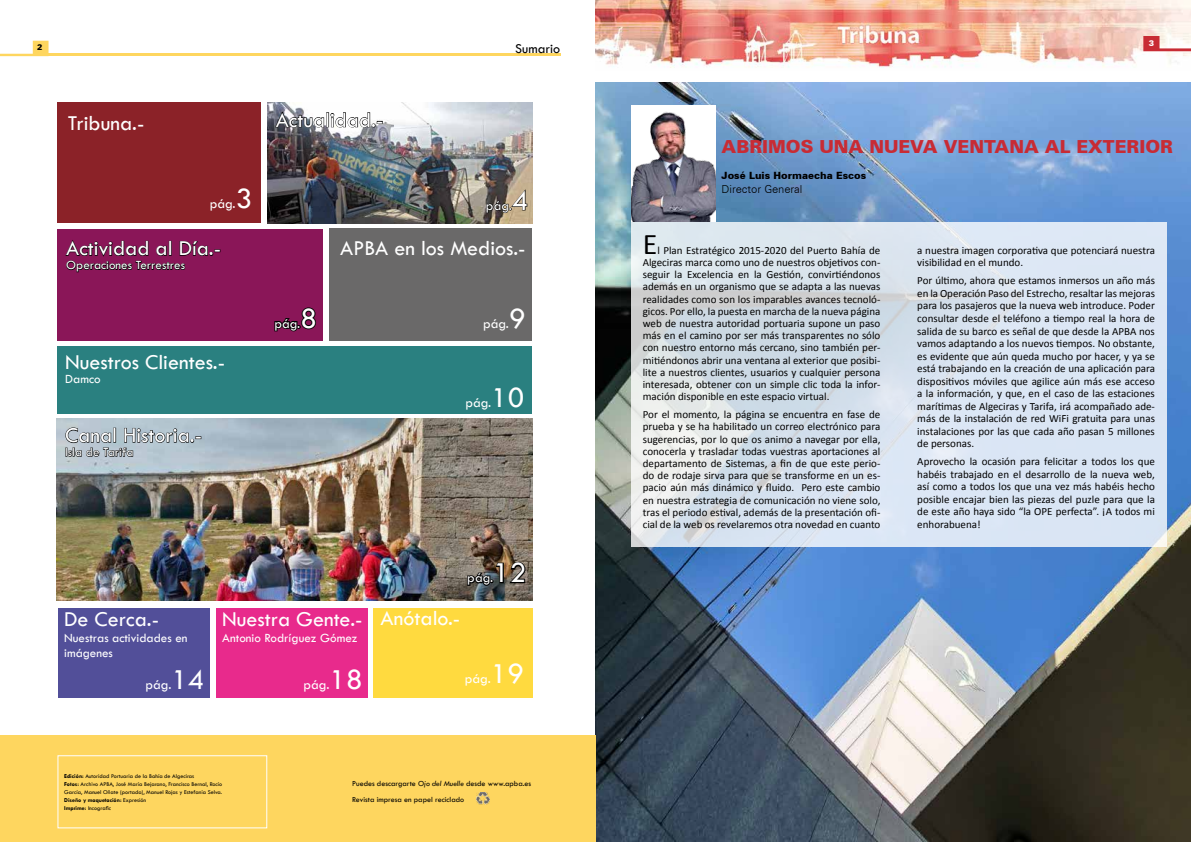
<style>
.page{position:relative;width:1191px;height:842px;background:#fff}
.page>*{position:absolute;margin:0;border:0;box-sizing:border-box;transform-origin:0 0}
.t1{font:30px "Calibri";color:#000}
.t2{font:22px "Tw Cen";color:#fff}
.t3{font:900 18px "Zurich BT";color:#c82b34}
.t4{font:14px "Tw Cen";color:#fff}
.t5{font:14px "Tw Cen";color:#000}
.t6{font:13px/15.5px "Tw Cen";color:#fff}
.t7{font:11px/12.2px "Calibri";color:#000;text-align:justify}
.t8{font:300 11px "Zurich BT";color:#000}
.t9{font:900 10px "Zurich BT";color:#000}
.t10{font:8px/16px "Tw Cen";color:#000}
.t11{font:900 8px "Zurich BT";color:#fff}
.t12{font:900 8px "Zurich BT";color:#000}
.t13{font:6px/8px "Tw Cen";color:#000}
.s1{font-size:30px}
.s2{font-weight:700}
.s3{font-style:italic}
</style>
<div class="page">
<img style="left:596px;top:82px;width:595px;height:760px">
<svg style="left:631px;top:222px;width:536px;height:324px;background:#d9e3ee"></svg>
<img style="left:631px;top:105px;width:85px;height:116px">
<img style="left:595px;top:0;width:596px;height:68px">
<svg style="left:1143px;top:36px;width:48px;height:15px"></svg>
<div style="left:0;top:735px;width:595px;height:107px;background:#fed65f"></div>
<svg style="left:0;top:41px;width:49px;height:15px"></svg>
<img style="left:267px;top:102px;width:265px;height:121px">
<div style="left:329px;top:228px;width:203px;height:113px;background:#6a6969"></div>
<div style="left:57px;top:755px;width:210px;height:73px;border:1px solid #fff"></div>
<div style="left:58px;top:103px;width:203px;height:120px;background:#8b2228"></div>
<div style="left:58px;top:346px;width:474px;height:67px;background:#2a8080"></div>
<svg style="left:275px;top:111px;width:49px;height:16px"></svg>
<div style="left:326px;top:113px;width:3px;height:14px;border:1px solid #000"></div>
<svg style="left:330px;top:112px;width:52px;height:15px"></svg>
<svg style="left:486px;top:189px;width:41px;height:24px"></svg>
<div style="left:58px;top:229px;width:265px;height:112px;background:#8a1658"></div>
<svg style="left:65px;top:240px;width:155px;height:32px"></svg>
<svg style="left:274px;top:307px;width:42px;height:25px"></svg>
<div style="left:373px;top:608px;width:159px;height:90px;background:#ffda3f"></div>
<img style="left:56px;top:419px;width:476px;height:181px">
<div style="left:58px;top:608px;width:151px;height:90px;background:#524f99"></div>
<div style="left:216px;top:608px;width:151px;height:90px;background:#e82a8c"></div>
<hr style="left:47px;top:54px;width:513px;height:2px;background:#fed65f">
<svg style="left:65px;top:427px;width:136px;height:30px;background:#8b98a0"></svg>
<svg style="left:466px;top:561px;width:61px;height:26px;background:#524a41"></svg>
<svg style="left:477px;top:792px;width:12px;height:12px"></svg>
<p class="t12" style="left:37px;top:42px;width:7px">2</p>
<p class="t5" style="left:515px;top:40px;width:46px">Sumario</p>
<h2 class="t2" style="left:68px;top:110px;width:78px">Tribuna.-</h2>
<h2 class="t2" style="left:276px;top:107px;width:109px">Actualidad.-</h2>
<p class="t4" style="left:210px;top:195px;width:44px">pág.<span class="s1">3</span></p>
<p class="t4" style="left:486px;top:197px;width:44px">pág.<span class="s1">4</span></p>
<h2 class="t2" style="left:66px;top:235px;width:156px">Actividad al Día.-</h2>
<p class="t6" style="left:66px;top:257px;width:120px">Operaciones Terrestres</p>
<h2 class="t2" style="left:65px;top:348px;width:161px">Nuestros Clientes.-</h2>
<p class="t6" style="left:65px;top:371px;width:37px">Damco</p>
<h2 class="t2" style="left:65px;top:422px;width:138px">Canal Historia.-</h2>
<p class="t6" style="left:65px;top:444px;width:70px">Isla de Tarifa</p>
<p class="t4" style="left:274px;top:315px;width:44px">pág.<span class="s1">8</span></p>
<h2 class="t2" style="left:340px;top:234px;width:187px">APBA en los Medios.-</h2>
<p class="t4" style="left:483px;top:315px;width:44px">pág.<span class="s1">9</span></p>
<p class="t4" style="left:465px;top:394px;width:61px">pág.<span class="s1">10</span></p>
<h2 class="t2" style="left:64px;top:606px;width:96px">De Cerca.-</h2>
<p class="t6" style="left:64px;top:630px;width:125px">Nuestras actividades en imágenes</p>
<p class="t4" style="left:145px;top:676px;width:61px">pág.<span class="s1">14</span></p>
<h2 class="t2" style="left:222px;top:606px;width:142px">Nuestra Gente.-</h2>
<p class="t6" style="left:222px;top:630px;width:137px">Antonio Rodríguez Gómez</p>
<p class="t4" style="left:303px;top:676px;width:61px">pág.<span class="s1">18</span></p>
<p class="t4" style="left:467px;top:569px;width:61px">pág.<span class="s1">12</span></p>
<h2 class="t2" style="left:381px;top:604px;width:81px">Anótalo.-</h2>
<p class="t4" style="left:465px;top:670px;width:61px">pág.<span class="s1">19</span></p>
<p class="t13" style="left:64px;top:772px;width:159px"><span class="s2">Edición:</span> Autoridad Portuaria de la Bahía de Algeciras<br><span class="s2">Fotos:</span> Archivo APBA, José María Bejarano, Francisco Bernal, Rocío García, Manuel Oñate (portada), Manuel Rojas y Estefanía Selva.<br><span class="s2">Diseño y maquetación:</span> Expresión<br><span class="s2">Imprime:</span> Incografic</p>
<p class="t10" style="left:352px;top:775px;width:180px">Puedes descargarte <span class="s3">Ojo del Muelle</span> desde www.apba.es<br>Revista impresa en papel reciclado</p>
<p class="t11" style="left:1148px;top:38px;width:7px">3</p>
<h3 class="t3" style="left:721px;top:136px;width:453px">ABRIMOS UNA NUEVA VENTANA AL EXTERIOR</h3>
<p class="t9" style="left:721px;top:170px;width:146px">José Luis Hormaecha Escos</p>
<p class="t8" style="left:721px;top:182px;width:82px">Director General</p>
<h1 class="t1" style="left:643px;top:225px;width:16px">E</h1>
<p class="t7" style="left:643px;top:244px;width:239px;text-indent:15px">l Plan Estratégico 2015-2020 del Puerto Bahía de Algeciras marca como uno de nuestros objetivos con&shy;seguir la Excelencia en la Gestión, convirtiéndonos además en un organismo que se adapta a las nuevas realidades como son los imparables avances tecnoló&shy;gicos. Por ello, la puesta en marcha de la nueva página web de nuestra autoridad portuaria supone un paso más en el camino por ser más transparentes no sólo con nuestro entorno más cercano, sino también per&shy;mitiéndonos abrir una ventana al exterior que posibi&shy;lite a nuestros clientes, usuarios y cualquier persona interesada, obtener con un simple clic toda la infor&shy;mación disponible en este espacio virtual.</p>
<p class="t7" style="left:643px;top:408px;width:239px">Por el momento, la página se encuentra en fase de prueba y se ha habilitado un correo electrónico para sugerencias, por lo que os animo a navegar por ella, conocerla y trasladar todas vuestras aportaciones al departamento de Sistemas, a fin de que este perio&shy;do de rodaje sirva para que se transforme en un es&shy;pacio aún más dinámico y fluido. Pero este cambio en nuestra estrategia de comunicación no viene solo, tras el periodo estival, además de la presentación ofi&shy;cial de la web os revelaremos otra novedad en cuanto</p>
<p class="t7" style="left:917px;top:244px;width:239px;line-height:12.5px">a nuestra imagen corporativa que potenciará nuestra visibilidad en el mundo.</p>
<p class="t7" style="left:917px;top:275px;width:239px;line-height:12.5px">Por último, ahora que estamos inmersos un año más en la Operación Paso del Estrecho, resaltar las mejoras para los pasajeros que la nueva web introduce. Poder consultar desde el teléfono a tiempo real la hora de salida de su barco es señal de que desde la APBA nos vamos adaptando a los nuevos tiempos. No obstante, es evidente que aún queda mucho por hacer, y ya se está trabajando en la creación de una aplicación para dispositivos móviles que agilice aún más ese acceso a la información, y que, en el caso de las estaciones marítimas de Algeciras y Tarifa, irá acompañado ade&shy;más de la instalación de red WiFi gratuita para unas instalaciones por las que cada año pasan 5 millones de personas.</p>
<p class="t7" style="left:917px;top:455px;width:239px;line-height:12.5px">Aprovecho la ocasión para felicitar a todos los que habéis trabajado en el desarrollo de la nueva web, así como a todos los que una vez más habéis hecho posible encajar bien las piezas del puzle para que la de este año haya sido “la OPE perfecta”. ¡A todos mi enhorabuena!</p>
</div>
